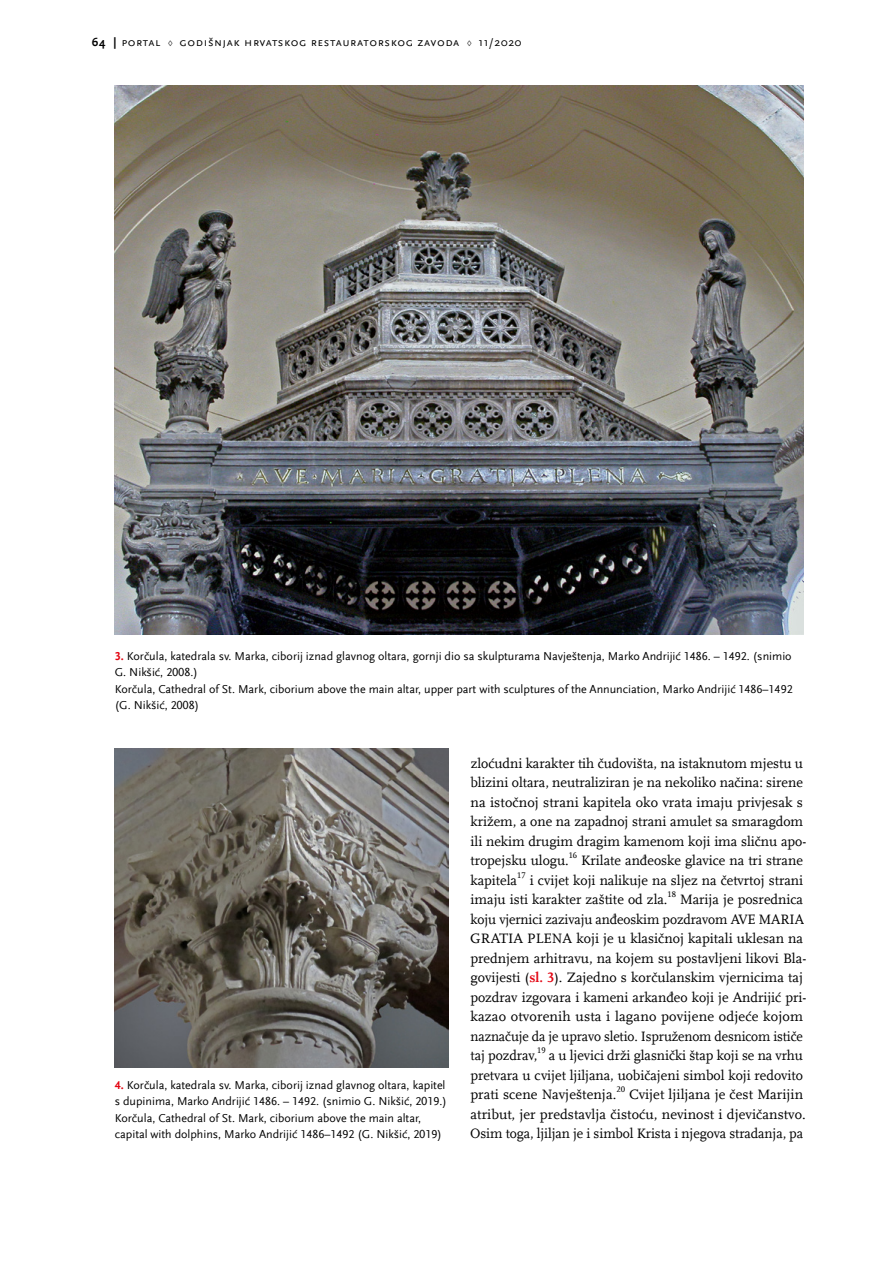
<style>
.page{position:relative;width:893px;height:1263px;background:#fff}
.page>*{position:absolute;margin:0;border:0;box-sizing:border-box;transform-origin:0 0}
.t1{font:14.25px/19.5px "Scala Offc Pro";color:#000}
.t2{font:12px/16.5px "Scala Sans Offc Pro";color:#000}
.t3{font:12px "Scala Sans Sc Offc Pro";letter-spacing:.05em;color:#000}
.t4{font:8.55px "Scala Offc Pro";color:#000}
.s1{font-weight:700}
.s2{font-weight:700;color:#e30613}
</style>
<div class="page">
<img style="left:115px;top:85px;width:689px;height:549px">
<img style="left:115px;top:748px;width:334px;height:319px">
<p class="t3" style="left:92px;top:35px;width:432px"><span class="s1">64 |</span> portal ♢ godišnjak hrvatskog restauratorskog zavoda ♢ 11/2020</p>
<p class="t2" style="left:115px;top:647px;width:679px"><span class="s2">3.</span> Korčula, katedrala sv. Marka, ciborij iznad glavnog oltara, gornji dio sa skulpturama Navještenja, Marko Andrijić 1486. – 1492. (snimio G. Nikšić, 2008.)<br>Korčula, Cathedral of St. Mark, ciborium above the main altar, upper part with sculptures of the Annunciation, Marko Andrijić 1486–1492 (G. Nikšić, 2008)</p>
<p class="t2" style="left:115px;top:1076px;width:334px"><span class="s2">4.</span> Korčula, katedrala sv. Marka, ciborij iznad glavnog oltara, kapitel s dupinima, Marko Andrijić 1486. – 1492. (snimio G. Nikšić, 2019.)<br>Korčula, Cathedral of St. Mark, ciborium above the main altar, capital with dolphins, Marko Andrijić 1486–1492 (G. Nikšić, 2019)</p>
<p class="t1" style="left:470px;top:753px;width:337px">zloćudni karakter tih čudovišta, na istaknutom mjestu u blizini oltara, neutraliziran je na nekoliko načina: sirene na istočnoj strani kapitela oko vrata imaju privjesak s križem, a one na zapadnoj strani amulet sa smaragdom ili nekim drugim dragim kamenom koji ima sličnu apo&shy;tropejsku ulogu.</p>
<p class="t4" style="left:569px;top:850px;width:10px">16</p>
<p class="t1" style="left:581px;top:851px;width:223px">Krilate anđeoske glavice na tri strane</p>
<p class="t1" style="left:470px;top:870px;width:48px">kapitela</p>
<p class="t4" style="left:517px;top:870px;width:10px">17</p>
<p class="t1" style="left:471px;top:870px;width:334px;text-indent:59px">i cvijet koji nalikuje na sljez na četvrtoj strani imaju isti karakter zaštite od zla.</p>
<p class="t4" style="left:667px;top:889px;width:10px">18</p>
<p class="t1" style="left:470px;top:890px;width:338px;text-indent:210px">Marija je posrednica koju vjernici zazivaju anđeoskim pozdravom AVE MARIA GRATIA PLENA koji je u klasičnoj kapitali uklesan na prednjem arhitravu, na kojem su postavljeni likovi Bla&shy;govijesti (<span class="s2">sl. 3</span>). Zajedno s korčulanskim vjernicima taj pozdrav izgovara i kameni arkanđeo koji je Andrijić pri&shy;kazao otvorenih usta i lagano povijene odjeće kojom naznačuje da je upravo sletio. Ispruženom desnicom ističe taj pozdrav,</p>
<p class="t4" style="left:537px;top:1045px;width:10px">19</p>
<p class="t1" style="left:470px;top:1046px;width:334px;text-align:justify;text-indent:78px">a u ljevici drži glasnički štap koji se na vrhu pretvara u cvijet ljiljana, uobičajeni simbol koji redovito prati scene Navještenja.</p>
<p class="t4" style="left:616px;top:1084px;width:10px">20</p>
<p class="t1" style="left:470px;top:1085px;width:337px;text-indent:159px">Cvijet ljiljana je čest Marijin atribut, jer predstavlja čistoću, nevinost i djevičanstvo.<br>Osim toga, ljiljan je i simbol Krista i njegova stradanja, pa</p>
</div>
